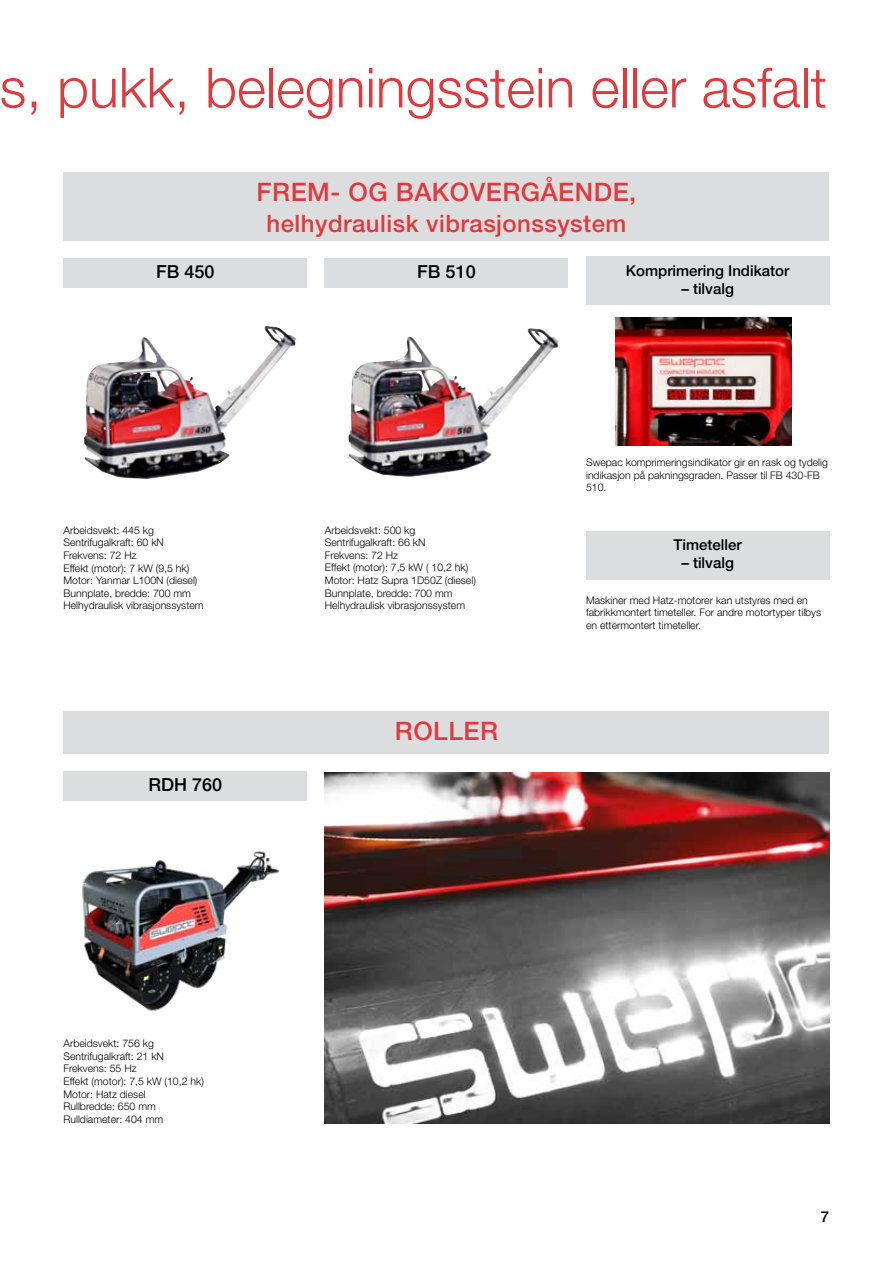
<style>
.page{position:relative;width:893px;height:1263px;background:#fff}
.page>*{position:absolute;margin:0;border:0;box-sizing:border-box;transform-origin:0 0}
.t1{font:300 55.5px "Helvetica Neue";color:#e03a3e}
.t2{font:500 25.5px "Helvetica Neue";letter-spacing:.02em;color:#e03a3e}
.t3{font:500 24px "Helvetica Neue";letter-spacing:.02em;color:#e03a3e}
.t4{font:500 18px "Helvetica Neue";color:#000}
.t5{font:500 15px "Helvetica Neue";color:#000}
.t6{font:300 10.5px/12.6px "Helvetica Neue";color:#000}
</style>
<div class="page">
<div style="left:64px;top:258px;width:243px;height:29px;background:#dcddde"></div>
<img style="left:84px;top:326px;width:212px;height:153px">
<div style="left:586px;top:256px;width:243px;height:49px;background:#dcddde"></div>
<img style="left:348px;top:328px;width:211px;height:149px">
<div style="left:325px;top:258px;width:243px;height:29px;background:#dcddde"></div>
<img style="left:616px;top:317px;width:175px;height:128px">
<div style="left:64px;top:173px;width:765px;height:68px;background:#dcddde"></div>
<div style="left:586px;top:531px;width:243px;height:49px;background:#dcddde"></div>
<div style="left:64px;top:771px;width:243px;height:30px;background:#dcddde"></div>
<div style="left:64px;top:711px;width:765px;height:42px;background:#dcddde"></div>
<img style="left:82px;top:851px;width:198px;height:160px">
<img style="left:325px;top:772px;width:504px;height:351px">
<h1 class="t1" style="left:0;top:64px;width:829px">s, pukk, belegningsstein eller asfalt</h1>
<h3 class="t4" style="left:156px;top:263px;width:60px">FB 450</h3>
<h2 class="t2" style="left:257px;top:181px;width:381px">FREM- OG BAKOVERGÅENDE,</h2>
<h3 class="t3" style="left:267px;top:213px;width:361px">helhydraulisk vibrasjonssystem</h3>
<h3 class="t4" style="left:417px;top:264px;width:60px">FB 510</h3>
<h3 class="t5" style="left:626px;top:264px;width:165px">Komprimering Indikator</h3>
<h3 class="t5" style="left:681px;top:282px;width:54px">– tilvalg</h3>
<p class="t6" style="left:63px;top:524px;width:142px">Arbeidsvekt: 445 kg<br>Sentrifugalkraft: 60 kN<br>Frekvens: 72 Hz<br>Effekt (motor): 7 kW (9,5 hk)<br>Motor: Yanmar L100N (diesel)<br>Bunnplate, bredde: 700 mm<br>Helhydraulisk vibrasjonssystem</p>
<h3 class="t4" style="left:148px;top:777px;width:75px">RDH 760</h3>
<p class="t6" style="left:325px;top:524px;width:152px">Arbeidsvekt: 500 kg<br>Sentrifugalkraft: 66 kN<br>Frekvens: 72 Hz<br>Effekt (motor): 7,5 kW ( 10,2 hk)<br>Motor: Hatz Supra 1D50Z (diesel)<br>Bunnplate, bredde: 700 mm<br>Helhydraulisk vibrasjonssystem</p>
<h2 class="t2" style="left:395px;top:720px;width:105px">ROLLER</h2>
<p class="t6" style="left:586px;top:457px;width:243px">Swepac komprimeringsindikator gir en rask og tydelig indikasjon på pakningsgraden. Passer til FB 430-FB<br>510.</p>
<h3 class="t5" style="left:674px;top:538px;width:70px">Timeteller</h3>
<h3 class="t5" style="left:681px;top:556px;width:54px">– tilvalg</h3>
<p class="t6" style="left:586px;top:594px;width:237px">Maskiner med Hatz-motorer kan utstyres med en fabrikkmontert timeteller. For andre motortyper tilbys en ettermontert timeteller.</p>
<p class="t6" style="left:63px;top:1038px;width:142px">Arbeidsvekt: 756 kg<br>Sentrifugalkraft: 21 kN<br>Frekvens: 55 Hz<br>Effekt (motor): 7,5 kW (10,2 hk)<br>Motor: Hatz diesel<br>Rullbredde: 650 mm<br>Rulldiameter: 404 mm</p>
<h3 class="t5" style="left:821px;top:1210px;width:10px">7</h3>
</div>
